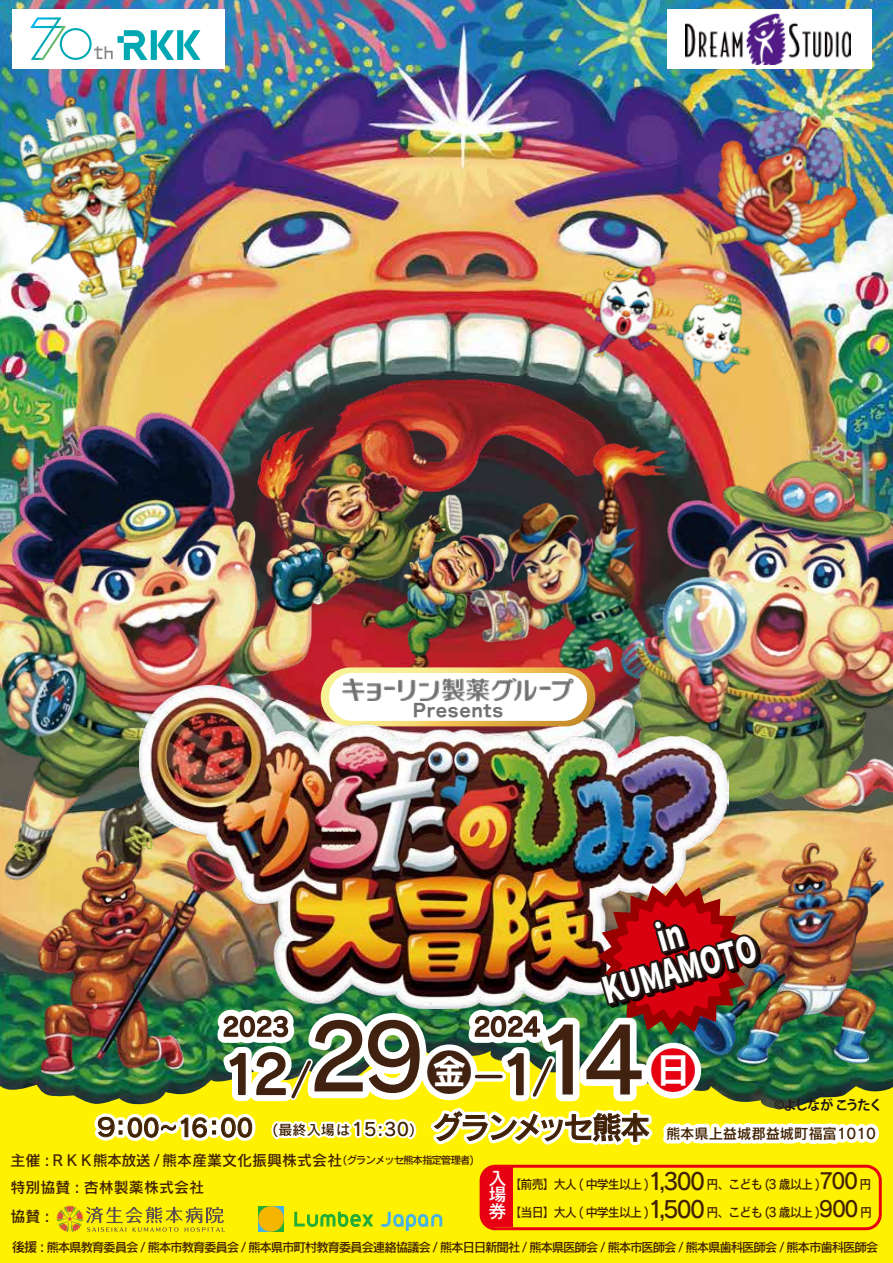
<style>
.page{position:relative;width:893px;height:1263px;background:#fff}
.page>*{position:absolute;margin:0;border:0;box-sizing:border-box;transform-origin:0 0}
.t1{font:89.7px "Rodin Pro N DB";color:#41210f}
.t2{font:44.85px "Rodin Pro N DB";color:#41210f}
.t3{font:44.85px "Rodin Pro N DB";color:#e60012}
.t4{font:36.3px/35.1px "Mochiy Pop P";color:#fff;text-align:center;scale:.73 1}
.t5{font:24.15px "Rodin Pro N DB";color:#41210f}
.t6{font:23.85px "Rodin Pro N DB";color:#412200}
.t7{font:18.15px "Nitalago Ruika 06";color:#727171}
.t8{font:18px/16.2px "Rodin Pro N DB";color:#fff;text-align:justify}
.t9{font:15px "Rodin Pro N DB";color:#412200}
.t10{font:14.4px "Rodin Pro N DB";letter-spacing:-.01em;color:#412200}
.t11{font:13.95px "Rodin Pro N DB";letter-spacing:.015em;color:#412200}
.t12{font:700 13.5px "Koz Go Pr 6 N";letter-spacing:-.125em;color:#221815}
.t13{font:12.6px "Rodin Pro N DB";letter-spacing:-.1em;color:#412200}
.t14{font:12.6px "Rodin Pro N DB";letter-spacing:-.075em;color:#412200;scale:.95 1}
.s1{font-size:18px}
.s2{font-size:10.5px}
.s3{font-size:51.75px}
.s4{font-size:30.9px}
.s5{font-size:22.95px}
.s6{font-size:21.45px}
.s7{font-size:13.5px}
</style>
<div class="page">
<img style="left:0;top:0;width:893px;height:1045px">
<img style="left:653px;top:65px;width:240px;height:262px">
<img style="left:221px;top:363px;width:405px;height:136px">
<img style="left:0;top:64px;width:218px;height:271px">
<img style="left:373px;top:499px;width:55px;height:83px">
<img style="left:0;top:379px;width:373px;height:561px">
<img style="left:428px;top:404px;width:301px;height:178px">
<img style="left:648px;top:270px;width:130px;height:133px">
<img style="left:563px;top:246px;width:131px;height:136px">
<img style="left:576px;top:438px;width:317px;height:390px">
<img style="left:883px;top:828px;width:10px;height:217px">
<img style="left:28px;top:840px;width:28px;height:205px">
<div style="left:12px;top:9px;width:213px;height:60px;background:#fff"></div>
<div style="left:668px;top:9px;width:204px;height:60px;background:#fff"></div>
<svg style="left:0;top:1045px;width:893px;height:218px;background:#d4d30d"></svg>
<div style="left:117px;top:36px;width:7px;height:7px;background:#00a8b3"></div>
<svg style="left:124px;top:30px;width:24px;height:30px"></svg>
<div style="left:151px;top:30px;width:6px;height:30px;background:#00a8b3"></div>
<svg style="left:157px;top:30px;width:17px;height:30px"></svg>
<div style="left:177px;top:30px;width:6px;height:30px;background:#00a8b3"></div>
<svg style="left:184px;top:30px;width:16px;height:30px"></svg>
<svg style="left:30px;top:17px;width:83px;height:43px"></svg>
<img style="left:686px;top:13px;width:165px;height:51px">
<img style="left:56px;top:582px;width:827px;height:681px">
<h3 class="t7" style="left:413px;top:701px;width:92px">Presents</h3>
<h3 class="t4" style="left:588px;top:939px;width:219px;rotate:-16deg">in<br>KUMAMOTO</h3>
<h3 class="t5" style="left:222px;top:1011px;width:68px">2023</h3>
<h3 class="t5" style="left:473px;top:1011px;width:68px">2024</h3>
<h2 class="t2" style="left:427px;top:1043px;width:46px">金</h2>
<h2 class="t3" style="left:651px;top:1041px;width:46px">日</h2>
<p class="t11" style="left:273px;top:1120px;width:144px">(最終入場は<span class="s1">15:30</span>)</p>
<p class="t9" style="left:10px;top:1150px;width:465px">主催 :ＲＫＫ熊本放送 / 熊本産業文化振興株式会社<span class="s2">(グランメッセ熊本指定管理者)</span></p>
<h1 class="t1" style="left:222px;top:1000px;width:424px"><span class="s3">12</span> 29 <span class="s3">1</span>14</h1>
<p class="t12" style="left:774px;top:1097px;width:110px">©よしなが こうたく</p>
<h3 class="t6" style="left:94px;top:1112px;width:160px">９:00～16:00</h3>
<p class="t10" style="left:432px;top:1124px;width:446px"><span class="s4">グランメッセ熊本</span> 熊本県上益城郡益城町福富1010</p>
<p class="t9" style="left:10px;top:1177px;width:195px">特別協賛 : 杏林製薬株式会社</p>
<h3 class="t8" style="left:489px;top:1169px;width:19px">入場券</h3>
<p class="t9" style="left:10px;top:1206px;width:41px">協賛 :</p>
<p class="t14" style="left:509px;top:1176px;width:383px">【前売】大人 ( 中学生以上 )<span class="s5">1,300</span> 円、こども (3 歳以上 )<span class="s6">700</span> 円</p>
<p class="t14" style="left:509px;top:1204px;width:383px">【当日】大人 ( 中学生以上 )<span class="s5">1,500</span> 円、こども (3 歳以上 )<span class="s6">900</span> 円</p>
<p class="t13" style="left:12px;top:1239px;width:868px"><span class="s7">後援 :</span> 熊本県教育委員会 / 熊本市教育委員会 / 熊本県市町村教育委員会連絡協議会 / 熊本日日新聞社 / 熊本県医師会 / 熊本市医師会 / 熊本県歯科医師会 / 熊本市歯科医師会</p>
</div>
